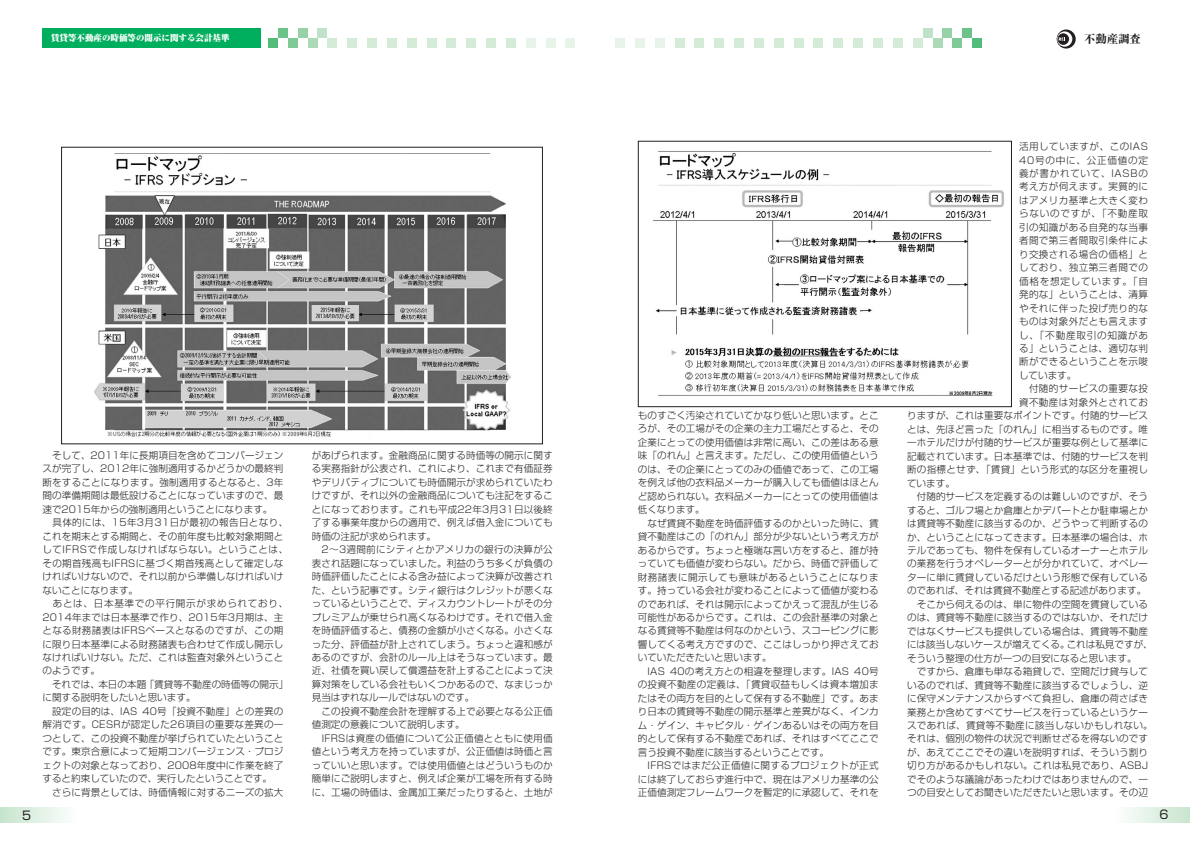
<style>
.page{position:relative;width:1190px;height:841px;background:#fff}
.page>*{position:absolute;margin:0;border:0;box-sizing:border-box;transform-origin:0 0}
.t1{font:12px "Shin Go";color:#231f20}
.t2{font:800 11.3px "Ryumin";color:#231f20}
.t3{font:300 9.6px/13.5px "Shin Go";letter-spacing:.005em;color:#231f20;text-align:justify}
.t4{font:300 9.6px/13.5px "Shin Go";letter-spacing:.03em;color:#231f20}
.t5{font:300 9.6px "Shin Go";letter-spacing:.04em;color:#231f20}
.t6{font:900 8.5px "Ryumin";color:#fff}
</style>
<div class="page">
<svg style="left:0;top:808px;width:64px;height:14px"></svg>
<svg style="left:1128px;top:808px;width:62px;height:14px"></svg>
<div style="left:43px;top:28px;width:218px;height:20px;background:#00af5d"></div>
<div style="left:347px;top:38px;width:10px;height:10px;background:#d4ebd8"></div>
<svg style="left:1057px;top:30px;width:19px;height:19px"></svg>
<svg style="left:1057px;top:31px;width:15px;height:16px"></svg>
<svg style="left:1057px;top:33px;width:12px;height:12px"></svg>
<svg style="left:1059px;top:38px;width:6px;height:3px"></svg>
<div style="left:268px;top:38px;width:10px;height:10px;background:#53bc7b"></div>
<div style="left:278px;top:28px;width:10px;height:10px;background:#6dc289"></div>
<div style="left:288px;top:38px;width:10px;height:10px;background:#82c998"></div>
<div style="left:298px;top:28px;width:10px;height:10px;background:#97d1a7"></div>
<div style="left:308px;top:38px;width:9px;height:10px;background:#acd9b6"></div>
<div style="left:317px;top:28px;width:10px;height:10px;background:#c0e2c8"></div>
<div style="left:327px;top:38px;width:10px;height:10px;background:#d4ebd8"></div>
<div style="left:893px;top:38px;width:10px;height:10px;background:#d4ebd8"></div>
<div style="left:913px;top:38px;width:10px;height:10px;background:#d4ebd8"></div>
<div style="left:923px;top:28px;width:10px;height:10px;background:#c0e2c8"></div>
<div style="left:933px;top:38px;width:10px;height:10px;background:#acd9b6"></div>
<div style="left:943px;top:28px;width:9px;height:10px;background:#97d1a7"></div>
<div style="left:952px;top:38px;width:10px;height:10px;background:#82c998"></div>
<div style="left:962px;top:28px;width:10px;height:10px;background:#6dc289"></div>
<div style="left:972px;top:38px;width:10px;height:10px;background:#53bc7b"></div>
<div style="left:367px;top:38px;width:10px;height:10px;background:#d4ebd8"></div>
<div style="left:387px;top:38px;width:10px;height:10px;background:#d4ebd8"></div>
<div style="left:407px;top:38px;width:10px;height:10px;background:#d4ebd8"></div>
<div style="left:427px;top:38px;width:10px;height:10px;background:#d4ebd8"></div>
<div style="left:446px;top:38px;width:10px;height:10px;background:#d4ebd8"></div>
<div style="left:466px;top:38px;width:10px;height:10px;background:#d4ebd8"></div>
<div style="left:486px;top:38px;width:10px;height:10px;background:#d4ebd8"></div>
<div style="left:506px;top:38px;width:10px;height:10px;background:#d4ebd8"></div>
<div style="left:526px;top:38px;width:10px;height:10px;background:#e8f4ea"></div>
<div style="left:546px;top:38px;width:10px;height:10px;background:#e8f4ea"></div>
<div style="left:566px;top:38px;width:9px;height:10px;background:#e8f4ea"></div>
<div style="left:873px;top:38px;width:10px;height:10px;background:#d4ebd8"></div>
<div style="left:853px;top:38px;width:10px;height:10px;background:#d4ebd8"></div>
<div style="left:833px;top:38px;width:10px;height:10px;background:#d4ebd8"></div>
<div style="left:814px;top:38px;width:9px;height:10px;background:#d4ebd8"></div>
<div style="left:794px;top:38px;width:10px;height:10px;background:#d4ebd8"></div>
<div style="left:774px;top:38px;width:10px;height:10px;background:#d4ebd8"></div>
<div style="left:754px;top:38px;width:10px;height:10px;background:#d4ebd8"></div>
<div style="left:734px;top:38px;width:10px;height:10px;background:#d4ebd8"></div>
<div style="left:714px;top:38px;width:10px;height:10px;background:#d4ebd8"></div>
<div style="left:694px;top:38px;width:10px;height:10px;background:#d4ebd8"></div>
<div style="left:675px;top:38px;width:10px;height:10px;background:#d4ebd8"></div>
<div style="left:655px;top:38px;width:10px;height:10px;background:#e8f4ea"></div>
<div style="left:635px;top:38px;width:10px;height:10px;background:#e8f4ea"></div>
<div style="left:615px;top:38px;width:10px;height:10px;background:#e8f4ea"></div>
<img style="left:94px;top:153px;width:417px;height:284px">
<div style="left:61px;top:147px;width:482px;height:297px;border:1px solid #231f20"></div>
<img style="left:653px;top:151px;width:351px;height:245px">
<div style="left:638px;top:141px;width:374px;height:266px;border:1px solid #231f20"></div>
<p class="t6" style="left:51px;top:35px;width:180px">賃貸等不動産の時価等の開示に関する会計基準</p>
<p class="t2" style="left:1084px;top:35px;width:58px">不動産調査</p>
<p class="t3" style="left:43px;top:450px;width:242px;text-indent:10px">そして、2011年に長期項目を含めてコンバージェンスが完了し、2012年に強制適用するかどうかの最終判断をすることになります。強制適用するとなると、3年間の準備期間は最低設けることになっていますので、最速で2015年からの強制適用ということになります。</p>
<p class="t4" style="left:43px;top:517px;width:247px;text-indent:10px">具体的には、15年3月31日が最初の報告日となり、これを期末とする期間と、その前年度も比較対象期間としてIFRSで作成しなければならない。ということは、その期首残高もIFRSに基づく期首残高として確定しなければいけないので、それ以前から準備しなければいけないことになります。</p>
<p class="t3" style="left:43px;top:598px;width:247px;text-align:left;text-indent:10px">あとは、日本基準での平行開示が求められており、<br>2014年までは日本基準で作り、2015年3月期は、主となる財務諸表はIFRSベースとなるのですが、この期に限り日本基準による財務諸表も合わせて作成し開示しなければいけない。ただ、これは監査対象外ということのようです。</p>
<p class="t3" style="left:43px;top:679px;width:247px;text-indent:10px">それでは、本日の本題「賃貸等不動産の時価等の開示」に関する説明をしたいと思います。</p>
<p class="t3" style="left:43px;top:706px;width:242px;text-indent:10px">設定の目的は、IAS 40号「投資不動産」との差異の解消です。CESRが認定した26項目の重要な差異の一つとして、この投資不動産が挙げられていたということです。東京合意によって短期コンバージェンス・プロジェクトの対象となっており、2008年度中に作業を終了すると約束していたので、実行したということです。</p>
<p class="t3" style="left:52px;top:787px;width:233px">さらに背景としては、時価情報に対するニーズの拡大</p>
<p class="t3" style="left:312px;top:450px;width:242px">があげられます。金融商品に関する時価等の開示に関する実務指針が公表され、これにより、これまで有価証券やデリバティブについても時価開示が求められていたわけですが、それ以外の金融商品についても注記をすることになっております。これも平成22年3月31日以後終了する事業年度からの適用で、例えば借入金についても時価の注記が求められます。</p>
<p class="t3" style="left:312px;top:544px;width:242px;text-indent:10px">2～3週間前にシティとかアメリカの銀行の決算が公表され話題になっていました。利益のうち多くが負債の時価評価したことによる含み益によって決算が改善された、という記事です。シティ銀行はクレジットが悪くなっているということで、ディスカウントレートがその分プレミアムが乗せられ高くなるわけです。それで借入金を時価評価すると、債務の金額が小さくなる。小さくなった分、評価益が計上されてしまう。ちょっと違和感があるのですが、会計のルール上はそうなっています。最近、社債を買い戻して償還益を計上することによって決算対策をしている会社もいくつかあるので、なまじっか見当はずれなルールではないのです。</p>
<p class="t3" style="left:312px;top:706px;width:242px;text-indent:10px">この投資不動産会計を理解する上で必要となる公正価値測定の意義について説明します。</p>
<p class="t3" style="left:312px;top:733px;width:242px;text-indent:10px">IFRSは資産の価値について公正価値とともに使用価値という考え方を持っていますが、公正価値は時価と言っていいと思います。では使用価値とはどういうものか簡単にご説明しますと、例えば企業が工場を所有する時に、工場の時価は、金属加工業だったりすると、土地が</p>
<p class="t3" style="left:638px;top:410px;width:242px">ものすごく汚染されていてかなり低いと思います。ところが、その工場がその企業の主力工場だとすると、その企業にとっての使用価値は非常に高い、この差はある意味「のれん」と言えます。ただし、この使用価値というのは、その企業にとってのみの価値であって、この工場を例えば他の衣料品メーカーが購入しても価値はほとんど認められない。衣料品メーカーにとっての使用価値は低くなります。</p>
<p class="t3" style="left:638px;top:518px;width:242px;text-indent:10px">なぜ賃貸不動産を時価評価するのかといった時に、賃貸不動産はこの「のれん」部分が少ないという考え方があるからです。ちょっと極端な言い方をすると、誰が持っていても価値が変わらない。だから、時価で評価して財務諸表に開示しても意味があるということになります。持っている会社が変わることによって価値が変わるのであれば、それは開示によってかえって混乱が生じる可能性があるからです。これは、この会計基準の対象となる賃貸等不動産は何なのかという、スコーピングに影響してくる考え方ですので、ここはしっかり押さえておいていただきたいと思います。</p>
<p class="t3" style="left:638px;top:666px;width:242px;text-indent:10px">IAS 40の考え方との相違を整理します。IAS 40号の投資不動産の定義は、「賃貸収益もしくは資本増加またはその両方を目的として保有する不動産」です。あまり日本の賃貸等不動産の開示基準と差異がなく、インカム・ゲイン、キャピタル・ゲインあるいはその両方を目的として保有する不動産であれば、それはすべてここで言う投資不動産に該当するということです。</p>
<p class="t3" style="left:638px;top:760px;width:242px;text-indent:10px">IFRSではまだ公正価値に関するプロジェクトが正式には終了しておらず進行中で、現在はアメリカ基準の公正価値測定フレームワークを暫定的に承認して、それを</p>
<p class="t3" style="left:1019px;top:141px;width:130px">活用していますが、このIAS 40号の中に、公正価値の定義が書かれていて、IASBの考え方が伺えます。実質的にはアメリカ基準と大きく変わらないのですが、「不動産取引の知識がある自発的な当事者間で第三者間取引条件により交換される場合の価格」としており、独立第三者間での価格を想定しています。「自発的な」ということは、清算やそれに伴った投げ売り的なものは対象外だとも言えますし、「不動産取引の知識がある」ということは、適切な判断ができるということを示唆しています。</p>
<p class="t5" style="left:1029px;top:385px;width:121px">付随的サービスの重要な投</p>
<p class="t5" style="left:1019px;top:399px;width:130px">資不動産は対象外とされてお</p>
<p class="t3" style="left:907px;top:410px;width:242px">りますが、これは重要なポイントです。付随的サービス</p>
<p class="t3" style="left:907px;top:424px;width:242px">とは、先ほど言った「のれん」に相当するものです。唯</p>
<p class="t3" style="left:907px;top:437px;width:242px">一ホテルだけが付随的サービスが重要な例として基準に</p>
<p class="t3" style="left:907px;top:451px;width:242px">記載されています。日本基準では、付随的サービスを判</p>
<p class="t4" style="left:907px;top:464px;width:242px">断の指標とせず、「賃貸」という形式的な区分を重視し</p>
<p class="t3" style="left:907px;top:478px;width:49px">ています。</p>
<p class="t3" style="left:917px;top:491px;width:233px">付随的サービスを定義するのは難しいのですが、そう</p>
<p class="t3" style="left:907px;top:505px;width:242px">すると、ゴルフ場とか倉庫とかデパートとか駐車場とか</p>
<p class="t3" style="left:907px;top:518px;width:242px">は賃貸等不動産に該当するのか、どうやって判断するの</p>
<p class="t3" style="left:907px;top:531px;width:242px">か、ということになってきます。日本基準の場合は、ホ</p>
<p class="t3" style="left:907px;top:545px;width:242px">テルであっても、物件を保有しているオーナーとホテル</p>
<p class="t3" style="left:907px;top:558px;width:242px">の業務を行うオペレーターとが分かれていて、オペレー</p>
<p class="t3" style="left:907px;top:572px;width:242px">ターに単に賃貸しているだけという形態で保有している</p>
<p class="t3" style="left:907px;top:585px;width:241px">のであれば、それは賃貸不動産とする記述があります。</p>
<p class="t3" style="left:917px;top:599px;width:233px">そこから伺えるのは、単に物件の空間を賃貸している</p>
<p class="t3" style="left:907px;top:612px;width:242px">のは、賃貸等不動産に該当するのではないか、それだけ</p>
<p class="t3" style="left:907px;top:626px;width:242px">ではなくサービスも提供している場合は、賃貸等不動産</p>
<p class="t3" style="left:907px;top:639px;width:247px">には該当しないケースが増えてくる。これは私見ですが、</p>
<p class="t3" style="left:907px;top:653px;width:231px">そういう整理の仕方が一つの目安になると思います。</p>
<p class="t3" style="left:917px;top:666px;width:233px">ですから、倉庫も単なる箱貸しで、空間だけ貸与して</p>
<p class="t3" style="left:907px;top:680px;width:242px">いるのでれば、賃貸等不動産に該当するでしょうし、逆</p>
<p class="t3" style="left:907px;top:693px;width:242px">に保守メンテナンスからすべて負担し、倉庫の荷さばき</p>
<p class="t3" style="left:907px;top:707px;width:242px">業務とか含めてすべてサービスを行っているというケー</p>
<p class="t4" style="left:907px;top:720px;width:247px">スであれば、賃貸等不動産に該当しないかもしれない。</p>
<p class="t3" style="left:907px;top:733px;width:242px">それは、個別の物件の状況で判断せざるを得ないのです</p>
<p class="t3" style="left:907px;top:747px;width:242px">が、あえてここでその違いを説明すれば、そういう割り</p>
<p class="t3" style="left:907px;top:760px;width:242px">切り方があるかもしれない。これは私見であり、ASBJ</p>
<p class="t3" style="left:907px;top:774px;width:242px">でそのような議論があったわけではありませんので、一</p>
<p class="t3" style="left:907px;top:787px;width:242px">つの目安としてお聞きいただきたいと思います。その辺</p>
<p class="t1" style="left:22px;top:811px;width:11px">5</p>
<p class="t1" style="left:1159px;top:810px;width:11px">6</p>
</div>
